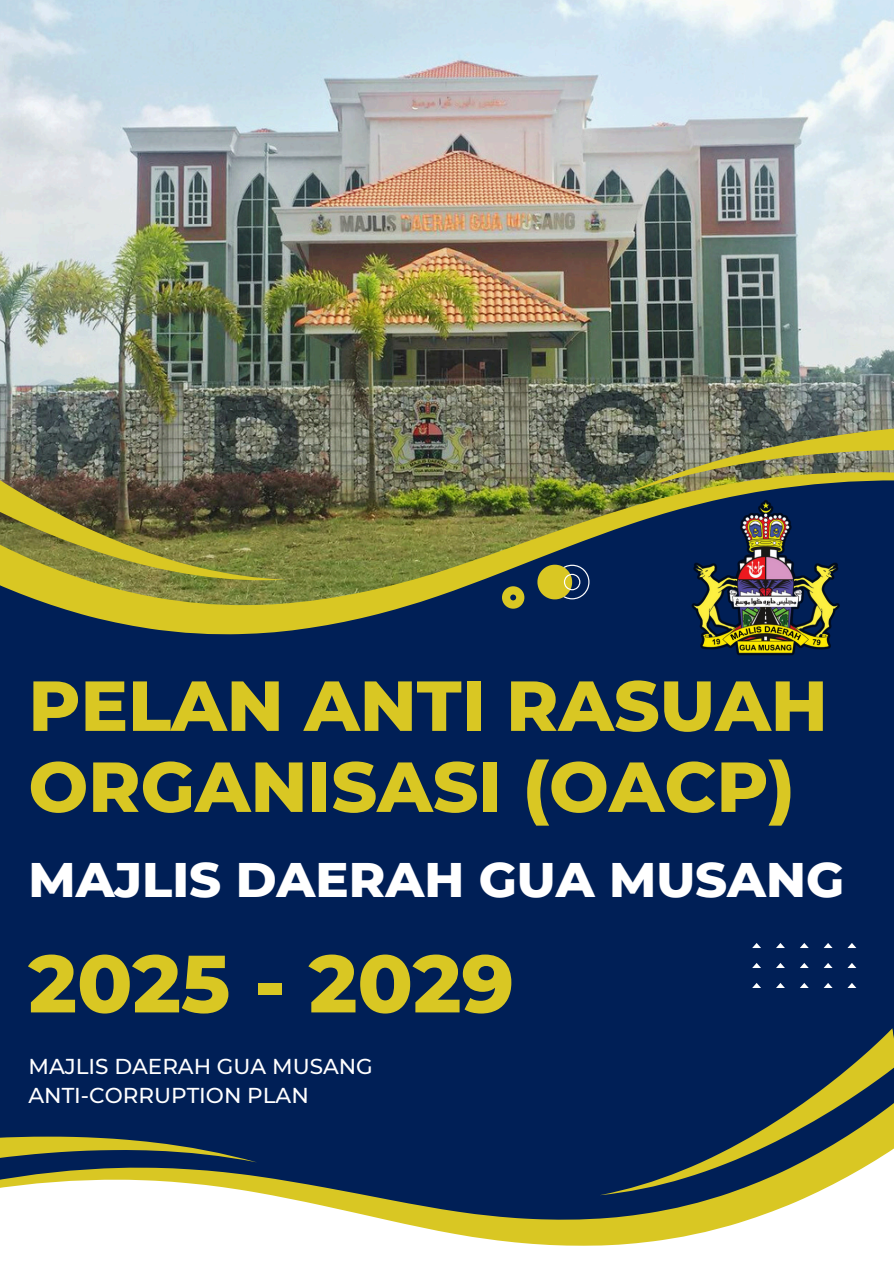
<style>
.page{position:relative;width:894px;height:1264px;background:#fff}
.page>*{position:absolute;margin:0;border:0;box-sizing:border-box;transform-origin:0 0}
.t1{font:800 81px "Montserrat";color:#d9c723}
.t2{font:800 70.65px/81px "Montserrat";color:#d9c723}
.t3{font:800 49.5px "Montserrat";color:#fff}
.t4{font:500 21.45px/29.2px "Montserrat";color:#fff}
</style>
<div class="page">
<div style="left:0;top:0;width:893px;height:1263px;background:#001f56"></div>
<img style="left:0;top:0;width:893px;height:456px">
<img style="left:0;top:456px;width:624px;height:179px">
<img style="left:0;top:471px;width:674px;height:163px">
<img style="left:0;top:457px;width:286px;height:124px">
<img style="left:624px;top:423px;width:269px;height:71px">
<svg style="left:0;top:1176px;width:893px;height:87px;fill:#fff"></svg>
<svg style="left:581px;top:1028px;width:312px;height:168px"></svg>
<svg style="left:0;top:1136px;width:257px;height:87px"></svg>
<svg style="left:502px;top:586px;width:22px;height:22px"></svg>
<svg style="left:752px;top:943px;width:8px;height:5px"></svg>
<svg style="left:776px;top:943px;width:8px;height:5px"></svg>
<svg style="left:800px;top:943px;width:8px;height:5px"></svg>
<svg style="left:823px;top:943px;width:9px;height:5px"></svg>
<svg style="left:847px;top:943px;width:9px;height:5px"></svg>
<svg style="left:752px;top:963px;width:8px;height:5px"></svg>
<svg style="left:776px;top:963px;width:8px;height:5px"></svg>
<svg style="left:800px;top:963px;width:8px;height:5px"></svg>
<svg style="left:823px;top:963px;width:9px;height:5px"></svg>
<svg style="left:847px;top:963px;width:9px;height:5px"></svg>
<svg style="left:753px;top:983px;width:7px;height:4px"></svg>
<svg style="left:777px;top:983px;width:7px;height:4px"></svg>
<svg style="left:800px;top:983px;width:8px;height:4px"></svg>
<svg style="left:824px;top:983px;width:8px;height:4px"></svg>
<svg style="left:848px;top:983px;width:8px;height:4px"></svg>
<svg style="left:537px;top:564px;width:52px;height:35px"></svg>
<img style="left:672px;top:484px;width:188px;height:187px;border-radius:19px">
<p class="t2" style="left:28px;top:665px;width:800px">PELAN ANTI RASUAH<br>ORGANISASI (OACP)</p>
<p class="t3" style="left:28px;top:848px;width:817px">MAJLIS DAERAH GUA MUSANG</p>
<h2 class="t1" style="left:28px;top:934px;width:487px">2025 - 2029</h2>
<p class="t4" style="left:28px;top:1051px;width:346px">MAJLIS DAERAH GUA MUSANG<br>ANTI-CORRUPTION PLAN</p>
</div>
